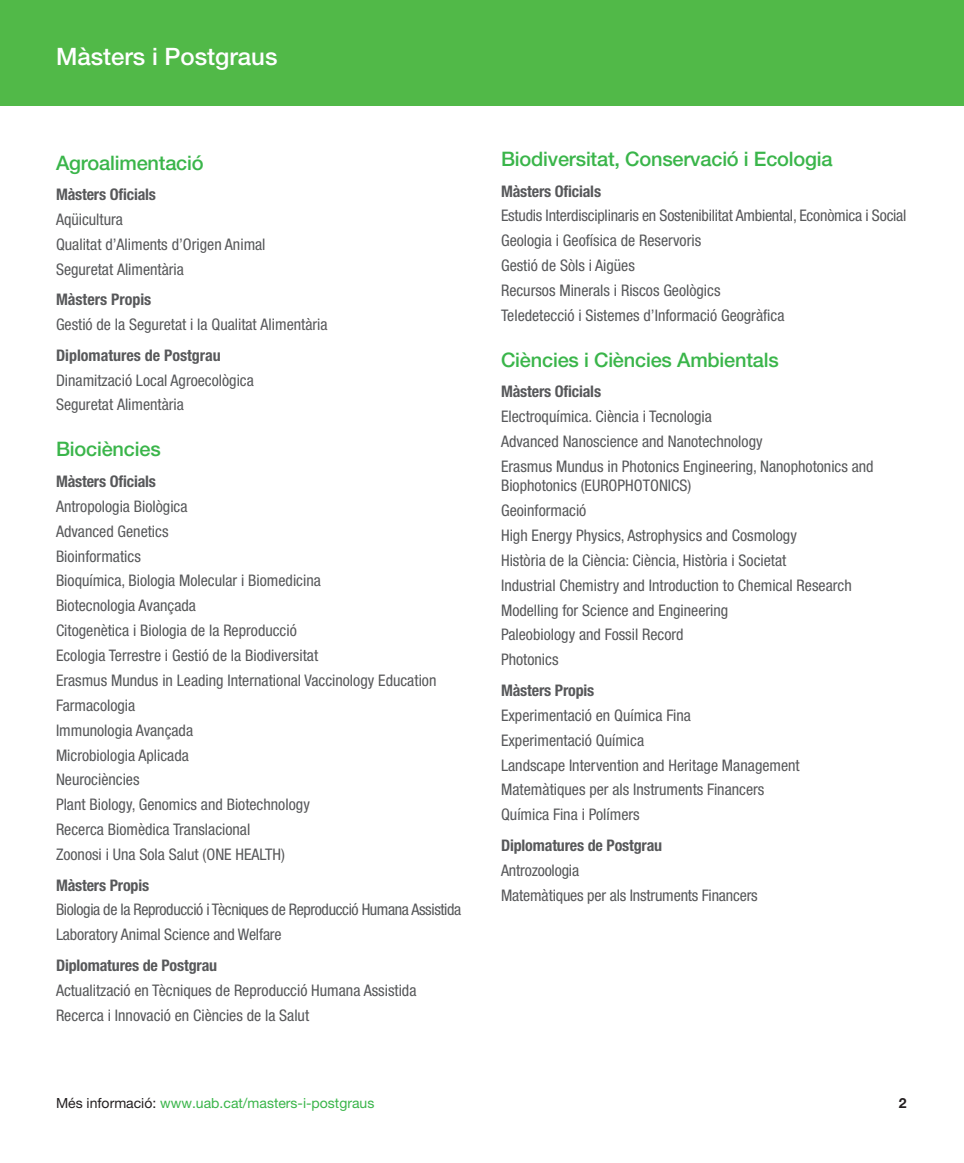
<style>
.page{position:relative;width:964px;height:1163px;background:#fff}
.page>*{position:absolute;margin:0;border:0;box-sizing:border-box;transform-origin:0 0}
.t1{font:500 24px "Helvetica Neue";color:#fff}
.t2{font:500 20px "Helvetica Neue";letter-spacing:-.01em;color:#3ab54a}
.t3{font:condensed 16px/24.8px "Helvetica Neue LT Std";color:#57585a}
.t4{font:700 condensed 16px "Helvetica Neue";letter-spacing:-.01em;color:#57585a}
.t5{font:condensed 16px/24.8px "Helvetica Neue LT Std";letter-spacing:-.02em;color:#57585a}
.t6{font:14px "Helvetica Neue";color:#3ab54a}
.t7{font:700 14px "Helvetica Neue";color:#231f20}
.s1{color:#231f20}
</style>
<div class="page">
<div style="left:0;top:0;width:964px;height:105px;background:#51b948"></div>
<h1 class="t1" style="left:56px;top:48px;width:223px">Màsters i Postgraus</h1>
<p class="t2" style="left:56px;top:155px;width:149px">Agroalimentació</p>
<p class="t4" style="left:56px;top:189px;width:102px">Màsters Oficials</p>
<p class="t3" style="left:56px;top:208px;width:211px">Aqüicultura<br>Qualitat d’Aliments d’Origen Animal<br>Seguretat Alimentària</p>
<p class="t4" style="left:56px;top:294px;width:97px">Màsters Propis</p>
<p class="t3" style="left:56px;top:313px;width:273px">Gestió de la Seguretat i la Qualitat Alimentària</p>
<p class="t4" style="left:56px;top:349px;width:166px">Diplomatures de Postgrau</p>
<p class="t3" style="left:56px;top:369px;width:199px">Dinamització Local Agroecològica<br>Seguretat Alimentària</p>
<p class="t2" style="left:56px;top:442px;width:106px">Biociències</p>
<p class="t4" style="left:56px;top:475px;width:102px">Màsters Oficials</p>
<p class="t3" style="left:56px;top:495px;width:382px">Antropologia Biològica<br>Advanced Genetics<br>Bioinformatics<br>Bioquímica, Biologia Molecular i Biomedicina<br>Biotecnologia Avançada<br>Citogenètica i Biologia de la Reproducció<br>Ecologia Terrestre i Gestió de la Biodiversitat<br>Erasmus Mundus in Leading International Vaccinology Education<br>Farmacologia<br>Immunologia Avançada<br>Microbiologia Aplicada<br>Neurociències<br>Plant Biology, Genomics and Biotechnology<br>Recerca Biomèdica Translacional<br>Zoonosi i Una Sola Salut (ONE HEALTH)</p>
<p class="t4" style="left:56px;top:879px;width:95px">Màsters Propis</p>
<p class="t5" style="left:56px;top:898px;width:407px">Biologia de la Reproducció i Tècniques de Reproducció Humana Assistida<br>Laboratory Animal Science and Welfare</p>
<p class="t4" style="left:56px;top:959px;width:163px">Diplomatures de Postgrau</p>
<p class="t3" style="left:56px;top:979px;width:362px">Actualització en Tècniques de Reproducció Humana Assistida<br>Recerca i Innovació en Ciències de la Salut</p>
<p class="t2" style="left:501px;top:152px;width:333px">Biodiversitat, Conservació i Ecologia</p>
<p class="t4" style="left:501px;top:185px;width:102px">Màsters Oficials</p>
<p class="t3" style="left:501px;top:205px;width:407px">Estudis Interdisciplinaris en Sostenibilitat Ambiental, Econòmica i Social Geologia i Geofísica de Reservoris<br>Gestió de Sòls i Aigües<br>Recursos Minerals i Riscos Geològics<br>Teledetecció i Sistemes d’Informació Geogràfica</p>
<p class="t2" style="left:501px;top:352px;width:279px">Ciències i Ciències Ambientals</p>
<p class="t4" style="left:501px;top:386px;width:102px">Màsters Oficials</p>
<p class="t3" style="left:501px;top:405px;width:374px">Electroquímica. Ciència i Tecnologia<br>Advanced Nanoscience and Nanotechnology<br>Erasmus Mundus in Photonics Engineering, Nanophotonics and</p>
<p class="t3" style="left:501px;top:474px;width:352px">Biophotonics (EUROPHOTONICS)<br>Geoinformació<br>High Energy Physics, Astrophysics and Cosmology<br>Història de la Ciència: Ciència, Història i Societat<br>Industrial Chemistry and Introduction to Chemical Research Modelling for Science and Engineering<br>Paleobiology and Fossil Record<br>Photonics</p>
<p class="t4" style="left:501px;top:684px;width:95px">Màsters Propis</p>
<p class="t3" style="left:501px;top:704px;width:300px">Experimentació en Química Fina<br>Experimentació Química<br>Landscape Intervention and Heritage Management Matemàtiques per als Instruments Financers Química Fina i Polímers</p>
<p class="t4" style="left:501px;top:839px;width:163px">Diplomatures de Postgrau</p>
<p class="t3" style="left:501px;top:859px;width:258px">Antrozoologia<br>Matemàtiques per als Instruments Financers</p>
<p class="t6" style="left:56px;top:1098px;width:320px"><span class="s1">Més informació:</span> www.uab.cat/masters-i-postgraus</p>
<p class="t7" style="left:899px;top:1098px;width:9px">2</p>
</div>
